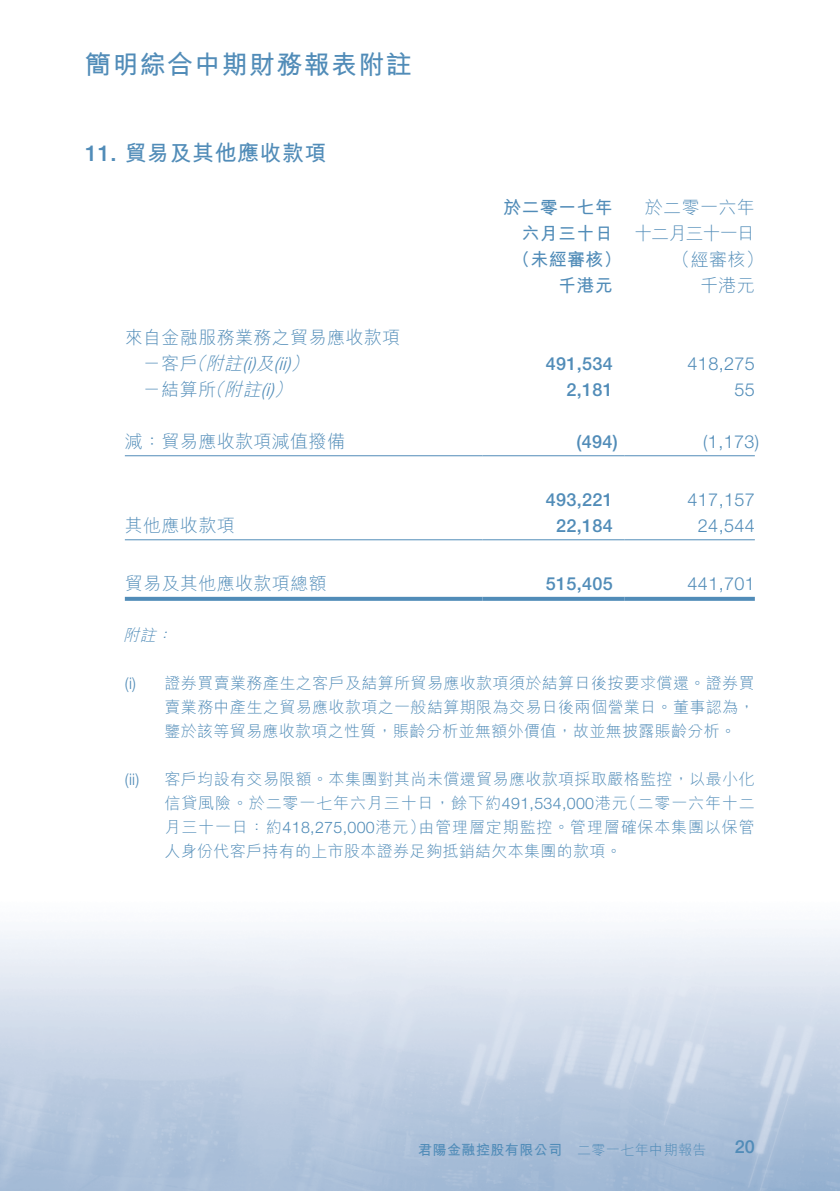
<style>
.page{position:relative;width:840px;height:1191px;background:#fff}
.page>*{position:absolute;margin:0;border:0;box-sizing:border-box;transform-origin:0 0}
.t1{font:700 26px "M Hei HK";letter-spacing:.05em;color:#518cb8}
.t2{font:700 22px "M Hei HK";letter-spacing:.02em;color:#518cb8}
.t3{font:300 18px "M Hei HK";letter-spacing:.02em;color:#518cb8}
.t4{font:500 18px "Helvetica Neue LT Std";letter-spacing:.02em;color:#518cb8}
.t5{font:300 18px "Helvetica Neue LT Std";letter-spacing:.02em;color:#518cb8}
.t6{font:700 18px/26px "M Hei HK";letter-spacing:.02em;color:#518cb8;text-align:right}
.t7{font:italic 300 18px "Helvetica Neue LT Std";color:#518cb8}
.t8{font:300 18px "M Hei HK";letter-spacing:-.05em;color:#518cb8}
.t9{font:italic 300 18px "M Hei HK";color:#518cb8}
.t10{font:300 16px/24px "M Hei HK";letter-spacing:.025em;color:#518cb8}
.t11{font:300 16px/24px "M Hei HK";letter-spacing:.05em;color:#518cb8}
.t12{font:300 16px "Helvetica Neue LT Std";letter-spacing:.02em;color:#518cb8}
.t13{font:300 16px "M Hei HK";letter-spacing:.055em;color:#518cb8}
.t14{font:italic 300 16px "M Hei HK";color:#518cb8}
.t15{font:700 14px "M Hei HK";letter-spacing:.03em;color:#518cb8}
.t16{font:300 14px "M Hei HK";letter-spacing:.03em;color:#518cb8}
.s1{font-family:"Helvetica Neue LT Std";font-weight:500}
.s2{font-family:"M Hei HKS"}
.s3{font-style:italic}
.s4{font-family:"M Hei HK"}
.s5{font-family:"Helvetica Neue LT Std"}
</style>
<div class="page">
<hr style="left:125px;top:455px;width:357px;height:1px;background:#518cb8">
<hr style="left:482px;top:455px;width:142px;height:1px;background:#518cb8">
<hr style="left:624px;top:455px;width:130px;height:1px;background:#518cb8">
<hr style="left:125px;top:539px;width:357px;height:1px;background:#518cb8">
<hr style="left:482px;top:539px;width:142px;height:1px;background:#518cb8">
<hr style="left:624px;top:539px;width:130px;height:1px;background:#518cb8">
<svg style="left:125px;top:597px;width:357px;height:4px"></svg>
<svg style="left:482px;top:597px;width:142px;height:4px"></svg>
<svg style="left:624px;top:597px;width:130px;height:4px"></svg>
<h1 class="t1" style="left:85px;top:46px;width:328px">簡明綜合中期財務報表附註</h1>
<h2 class="t2" style="left:85px;top:137px;width:243px"><span class="s1">11.</span> 貿易及其他應收款項</h2>
<p class="t6" style="left:502px;top:193px;width:111px">於二零一七年六月三十日</p>
<p class="t3" style="left:644px;top:198px;width:111px">於二零一六年</p>
<p class="t8" style="left:633px;top:224px;width:122px">十二月三十一日</p>
<p class="t3" style="left:672px;top:250px;width:93px">（經審核(</p>
<p class="t6" style="left:511px;top:245px;width:111px">（未經審核）</p>
<p class="t6" style="left:558px;top:271px;width:56px">千港元</p>
<p class="t3" style="left:699px;top:276px;width:56px">千港元</p>
<p class="t3" style="left:125px;top:328px;width:277px">來自金<span class="s2">融</span>服務業務之貿易應收款項</p>
<p class="t3" style="left:143px;top:354px;width:105px">－客戶<span class="s3">附註</span></p>
<p class="t9" style="left:187px;top:354px;width:24px">（</p>
<p class="t7" style="left:274px;top:352px;width:41px"><span class="s4">(</span>(i i(</p>
<p class="t7" style="left:242px;top:352px;width:37px"><span class="s4">及</span>) i(</p>
<p class="t4" style="left:545px;top:353px;width:69px">491,534</p>
<p class="t5" style="left:687px;top:352px;width:69px">418,275</p>
<p class="t9" style="left:205px;top:380px;width:24px">（</p>
<p class="t7" style="left:260px;top:378px;width:37px"><span class="s4">(</span>( i(</p>
<p class="t3" style="left:143px;top:380px;width:124px">－結算所<span class="s3">附註</span></p>
<p class="t4" style="left:566px;top:379px;width:48px">2,181</p>
<p class="t5" style="left:734px;top:378px;width:22px">55</p>
<p class="t3" style="left:125px;top:432px;width:221px">減：貿易應收款項減值撥備</p>
<p class="t4" style="left:576px;top:431px;width:43px">)494(</p>
<p class="t5" style="left:702px;top:430px;width:57px">)1,173(</p>
<p class="t4" style="left:545px;top:489px;width:69px">493,221</p>
<p class="t5" style="left:687px;top:488px;width:69px">417,157</p>
<p class="t3" style="left:125px;top:516px;width:111px">其他應收款項</p>
<p class="t4" style="left:555px;top:515px;width:58px">22,184</p>
<p class="t5" style="left:697px;top:514px;width:58px">24,544</p>
<p class="t3" style="left:125px;top:574px;width:203px">貿易及其他應收款項總額</p>
<p class="t4" style="left:545px;top:573px;width:69px">515,405</p>
<p class="t5" style="left:687px;top:572px;width:69px">441,701</p>
<p class="t14" style="left:123px;top:627px;width:38px">附註</p>
<p class="t14" style="left:156px;top:627px;width:22px">：</p>
<p class="t12" style="left:125px;top:673px;width:13px">) i(</p>
<p class="t12" style="left:125px;top:769px;width:16px">i i( )</p>
<p class="t10" style="left:164px;top:671px;width:591px">證券買賣業務產生之客戶及結算所貿易應收款項須於結算日後按要求償還。證券買</p>
<p class="t10" style="left:164px;top:695px;width:591px">賣業務中產生之貿易應收款項之一般結算期限為交易日後兩個營業日。董事認為，鑒於該等貿易應收款項之性質，賬齡分析並無額外價值，故並無披露賬齡分析。</p>
<p class="t10" style="left:164px;top:767px;width:591px">客戶均設有交易限額。本集團對其尚未償還貿易應收款項採取嚴格監控，以最小化</p>
<p class="t11" style="left:418px;top:791px;width:337px;text-indent:-254px">信貸風險。於二零一七年六月三十日，餘下約<span class="s5">491,534,000</span>港元<br>由管理層定期監控。管理層確保本集團以保管</p>
<p class="t13" style="left:620px;top:795px;width:135px">（二零一六年十二</p>
<p class="t12" style="left:164px;top:817px;width:262px"><span class="s4">月三十一日：約</span>418,275,000<span class="s4">港元）</span></p>
<p class="t10" style="left:164px;top:839px;width:458px">人身份代客戶持有的上市股本證券足夠抵銷結欠本集團的款項。</p>
<p class="t15" style="left:418px;top:1140px;width:145px">君陽金<span class="s2">融</span>控股有限公司</p>
<p class="t16" style="left:576px;top:1143px;width:131px">二零一七年中期報告</p>
<p class="t4" style="left:734px;top:1136px;width:22px">20</p>
</div>
